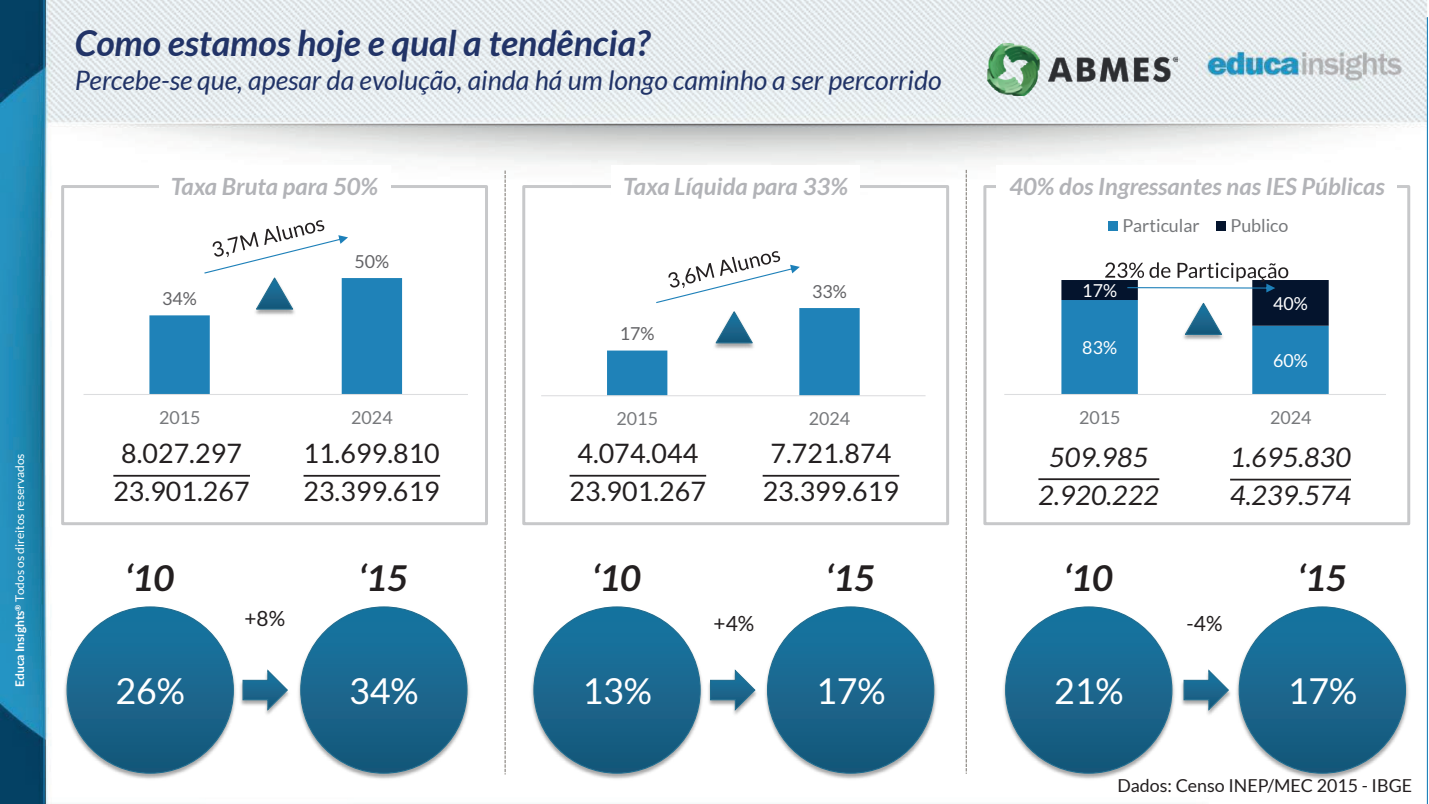
<style>
.page{position:relative;width:1429px;height:804px;background:#fff}
.page>*{position:absolute;margin:0;border:0;box-sizing:border-box;transform-origin:0 0}
.t1{font:italic 700 35.7px "Lato";color:#213367}
.t2{font:35.7px "Lato";color:#fff}
.t3{font:italic 700 35.7px "Lato";color:#231f20}
.t4{font:26.78px/38.1px "Lato";color:#231f20}
.t5{font:italic 26.78px "Lato";color:#213367}
.t6{font:italic 26.78px/38.1px "Lato";color:#231f20;text-align:center}
.t7{font:italic 700 23.8px "Lato";color:#b2b3b7}
.t8{font:20.82px "Lato";color:#231f20}
.t9{font:17.85px "Lato";color:#76787b}
.t10{font:17.85px "Lato";color:#231f20}
.t11{font:17.85px "Lato";color:#636366}
.t12{font:17.85px "Lato";color:#fff}
.t13{font:12.08px "Lato";letter-spacing:-.005em;color:#fff}
.s1{font-weight:700}
</style>
<div class="page">
<img style="left:0;top:0;width:1427px;height:803px">
<img style="left:988px;top:43px;width:189px;height:53px">
<div style="left:61px;top:185px;width:427px;height:340px;border:3px solid #c7c8ca"></div>
<div style="left:159px;top:166px;width:231px;height:39px;background:#fff"></div>
<hr style="left:43px;top:0;width:2px;height:803px;background:#1d80b9">
<svg style="left:504px;top:170px;width:2px;height:604px"></svg>
<hr style="left:1427px;top:17px;width:1px;height:786px;background:#1d80b9">
<svg style="left:965px;top:170px;width:2px;height:603px"></svg>
<div style="left:522px;top:185px;width:427px;height:340px;border:3px solid #c7c8ca"></div>
<div style="left:983px;top:185px;width:427px;height:340px;border:3px solid #c7c8ca"></div>
<div style="left:611px;top:166px;width:249px;height:39px;background:#fff"></div>
<div style="left:996px;top:166px;width:401px;height:39px;background:#fff"></div>
<img style="left:62px;top:604px;width:177px;height:177px">
<div style="left:67px;top:607px;width:166px;height:166px;background:linear-gradient(to bottom,#1876a2,#17577a);border-radius:83px"></div>
<img style="left:295px;top:604px;width:177px;height:177px">
<div style="left:301px;top:607px;width:166px;height:166px;background:linear-gradient(to bottom,#1876a2,#17577a);border-radius:83px"></div>
<img style="left:528px;top:604px;width:178px;height:177px">
<div style="left:534px;top:607px;width:166px;height:166px;background:linear-gradient(to bottom,#1876a2,#17577a);border-radius:83px"></div>
<img style="left:762px;top:604px;width:177px;height:177px">
<div style="left:767px;top:607px;width:167px;height:166px;background:linear-gradient(to bottom,#1976a2,#17587a);border-radius:83px"></div>
<img style="left:1000px;top:604px;width:177px;height:177px">
<div style="left:1005px;top:607px;width:167px;height:166px;background:linear-gradient(to bottom,#1976a2,#17587a);border-radius:83px"></div>
<img style="left:1233px;top:604px;width:178px;height:177px">
<div style="left:1239px;top:607px;width:166px;height:166px;background:linear-gradient(to bottom,#1876a2,#17577a);border-radius:83px"></div>
<img style="left:237px;top:667px;width:56px;height:51px">
<svg style="left:242px;top:668px;width:47px;height:44px"></svg>
<img style="left:705px;top:667px;width:55px;height:51px">
<svg style="left:709px;top:668px;width:47px;height:44px"></svg>
<img style="left:1178px;top:667px;width:56px;height:51px">
<svg style="left:1183px;top:668px;width:47px;height:44px"></svg>
<svg style="left:303px;top:475px;width:137px;height:1px"></svg>
<svg style="left:762px;top:475px;width:137px;height:1px"></svg>
<svg style="left:113px;top:475px;width:137px;height:1px"></svg>
<svg style="left:569px;top:475px;width:137px;height:1px"></svg>
<hr style="left:84px;top:394px;width:384px;height:1px;background:#dcdddf">
<hr style="left:541px;top:395px;width:384px;height:1px;background:#dcdddf">
<svg style="left:149px;top:220px;width:253px;height:174px"></svg>
<svg style="left:607px;top:251px;width:252px;height:145px"></svg>
<hr style="left:1004px;top:394px;width:382px;height:1px;background:#dcdddf">
<div style="left:1108px;top:221px;width:10px;height:9px;background:#1f82b8"></div>
<div style="left:1216px;top:221px;width:10px;height:9px;background:#04142d"></div>
<svg style="left:1061px;top:262px;width:267px;height:132px"></svg>
<svg style="left:1038px;top:478px;width:121px;height:2px"></svg>
<svg style="left:1230px;top:478px;width:121px;height:2px"></svg>
<p class="t13" style="left:13px;top:686px;width:235px;rotate:-90deg"><span class="s1">Educa Insights</span><sup>®</sup> Todos os direitos reservados</p>
<h1 class="t1" style="left:75px;top:22px;width:577px">Como estamos hoje e qual a tendência?</h1>
<p class="t5" style="left:75px;top:65px;width:868px">Percebe-se que, apesar da evolução, ainda há um longo caminho a ser percorrido</p>
<p class="t7" style="left:171px;top:172px;width:209px">Taxa Bruta para 50%</p>
<p class="t7" style="left:623px;top:172px;width:226px">Taxa Líquida para 33%</p>
<p class="t7" style="left:1009px;top:172px;width:377px">40% dos Ingressantes nas IES Públicas</p>
<p class="t9" style="left:1122px;top:215px;width:79px">Particular</p>
<p class="t9" style="left:1230px;top:215px;width:60px">Publico</p>
<p class="t11" style="left:354px;top:251px;width:36px">50%</p>
<p class="t11" style="left:162px;top:288px;width:36px">34%</p>
<p class="t11" style="left:812px;top:281px;width:36px">33%</p>
<p class="t12" style="left:1082px;top:280px;width:36px">17%</p>
<p class="t12" style="left:1273px;top:293px;width:36px">40%</p>
<p class="t11" style="left:620px;top:323px;width:36px">17%</p>
<p class="t12" style="left:1082px;top:338px;width:36px">83%</p>
<p class="t12" style="left:1273px;top:350px;width:36px">60%</p>
<p class="t9" style="left:159px;top:407px;width:43px">2015</p>
<p class="t9" style="left:351px;top:407px;width:43px">2024</p>
<p class="t9" style="left:616px;top:408px;width:43px">2015</p>
<p class="t9" style="left:809px;top:408px;width:43px">2024</p>
<p class="t9" style="left:1079px;top:407px;width:43px">2015</p>
<p class="t9" style="left:1270px;top:407px;width:43px">2024</p>
<p class="t4" style="left:113px;top:434px;width:138px">8.027.297<br>23.901.267</p>
<p class="t4" style="left:570px;top:434px;width:138px">4.074.044<br>23.901.267</p>
<p class="t4" style="left:304px;top:434px;width:138px">11.699.810<br>23.399.619</p>
<p class="t4" style="left:763px;top:434px;width:138px">7.721.874<br>23.399.619</p>
<p class="t6" style="left:1038px;top:438px;width:122px">509.985<br>2.920.222</p>
<p class="t6" style="left:1230px;top:439px;width:122px;text-align:left">1.695.830<br>4.239.574</p>
<h1 class="t3" style="left:125px;top:557px;width:50px">‘10</h1>
<h1 class="t3" style="left:359px;top:557px;width:50px">‘15</h1>
<h1 class="t3" style="left:592px;top:557px;width:50px">‘10</h1>
<h1 class="t3" style="left:826px;top:557px;width:50px">‘15</h1>
<h1 class="t3" style="left:1064px;top:557px;width:50px">‘10</h1>
<h1 class="t3" style="left:1297px;top:557px;width:50px">‘15</h1>
<p class="t8" style="left:244px;top:607px;width:42px">+8%</p>
<p class="t8" style="left:713px;top:612px;width:42px">+4%</p>
<p class="t8" style="left:1186px;top:612px;width:37px">-4%</p>
<h1 class="t2" style="left:115px;top:671px;width:71px">26%</h1>
<h1 class="t2" style="left:349px;top:671px;width:71px">34%</h1>
<h1 class="t2" style="left:582px;top:671px;width:71px">13%</h1>
<h1 class="t2" style="left:816px;top:671px;width:71px">17%</h1>
<h1 class="t2" style="left:1054px;top:671px;width:71px">21%</h1>
<h1 class="t2" style="left:1287px;top:671px;width:71px">17%</h1>
<p class="t10" style="left:1117px;top:775px;width:296px">Dados: Censo INEP/MEC 2015 - IBGE</p>
</div>
